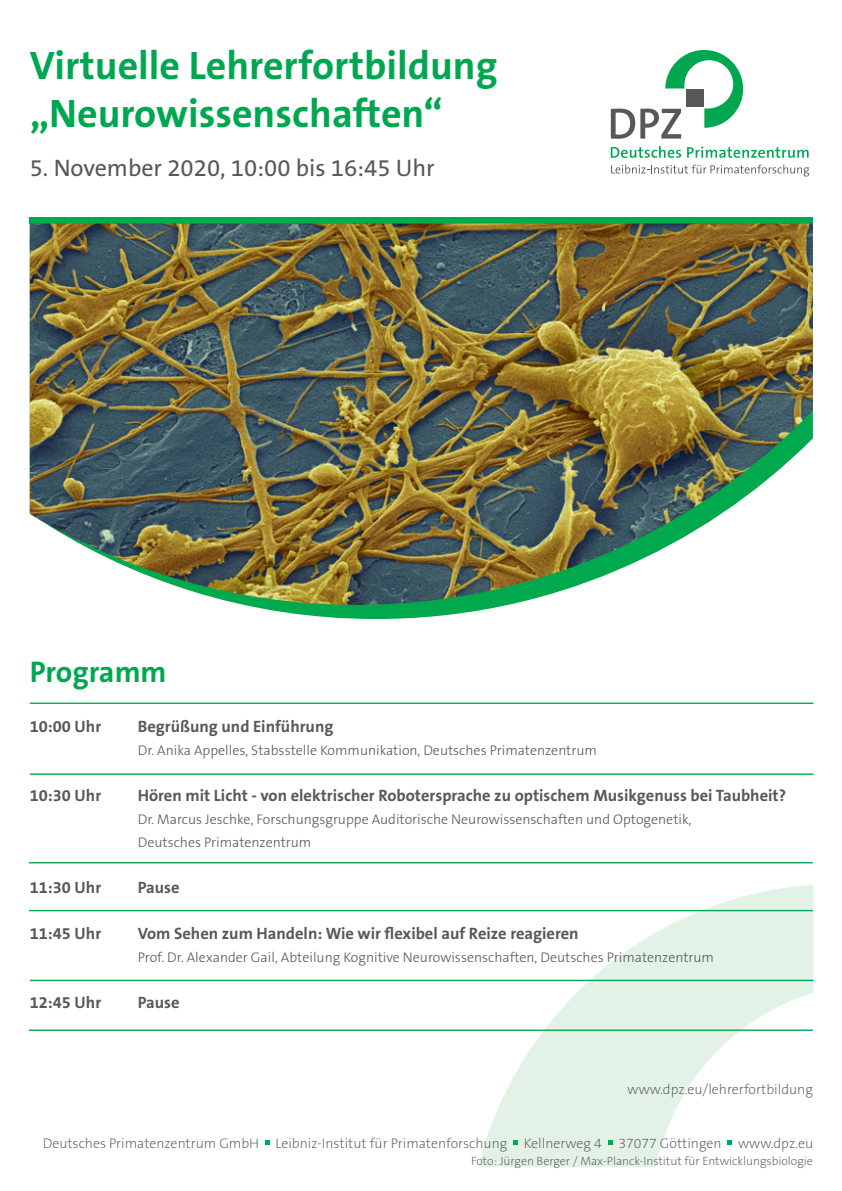
<style>
.page{position:relative;width:842px;height:1191px;background:#fff}
.page>*{position:absolute;margin:0;border:0;box-sizing:border-box;transform-origin:0 0}
.t1{font:700 40px "The Sans B W7";color:#00a750}
.Daten_des_Vortragend{font:700 30px "The Sans B W7";color:#00a750}
.Zeitraum{font:24px "The Sans B W5 Plain";color:#57585a}
.Daten_des_Vortragend-2{font:700 16.5px "The Sans B W7";color:#57585a}
.Titel_des_Vortrags{font:700 16.5px "The Sans B W7";color:#57585a}
.Daten_des_Vortragend-3{font:300 14px "The Sans B W3";color:#57585a}
.t2{font:200 14px "The Sans B W2";color:#57585a}
.t3{font:200 14px "The Sans B W2";color:#585657}
.t4{font:200 12px "The Sans B W2";color:#585657}
</style>
<div class="page">
<svg style="left:478px;top:885px;width:335px;height:282px;fill:#e3f2e7"></svg>
<hr style="left:30px;top:702px;width:783px;height:2px;background:#00a94d">
<hr style="left:30px;top:773px;width:783px;height:2px;background:#00a94d">
<hr style="left:29px;top:862px;width:784px;height:1px;background:#00a94d">
<hr style="left:29px;top:910px;width:784px;height:1px;background:#00a94d">
<hr style="left:30px;top:979px;width:783px;height:2px;background:#00a94d">
<hr style="left:29px;top:1029px;width:784px;height:2px;background:#00a94d">
<div style="left:30px;top:218px;width:783px;height:6px;background:#00a94d"></div>
<svg style="left:244px;top:605px;width:263px;height:14px;fill:#00a94d"></svg>
<img style="left:30px;top:224px;width:783px;height:381px">
<svg style="left:611px;top:146px;width:70px;height:12px"></svg>
<svg style="left:687px;top:146px;width:122px;height:12px"></svg>
<svg style="left:611px;top:165px;width:198px;height:11px"></svg>
<svg style="left:611px;top:50px;width:132px;height:89px"></svg>
<div style="left:686px;top:89px;width:17px;height:18px;background:#57585a"></div>
<svg style="left:265px;top:1140px;width:4px;height:4px"></svg>
<svg style="left:513px;top:1140px;width:5px;height:4px"></svg>
<svg style="left:608px;top:1140px;width:4px;height:4px"></svg>
<svg style="left:728px;top:1140px;width:4px;height:4px"></svg>
<p class="t1" style="left:30px;top:40px;width:469px">Virtuelle Lehrerfortbildung</p>
<p class="t1" style="left:30px;top:88px;width:414px">„Neurowissenschaften“</p>
<p class="Zeitraum" style="left:30px;top:152px;width:407px">5. November 2020, 10:00 bis 16:45 Uhr</p>
<p class="Daten_des_Vortragend" style="left:30px;top:652px;width:138px">Programm</p>
<p class="Daten_des_Vortragend-2" style="left:30px;top:716px;width:73px">10:00 Uhr</p>
<p class="Daten_des_Vortragend-2" style="left:138px;top:716px;width:197px">Begrüßung und Einführung</p>
<p class="Daten_des_Vortragend-3" style="left:138px;top:741px;width:461px">Dr. Anika Appelles, Stabsstelle Kommunikation, Deutsches Primatenzentrum</p>
<p class="Titel_des_Vortrags" style="left:30px;top:785px;width:73px">10:30 Uhr</p>
<p class="Titel_des_Vortrags" style="left:138px;top:785px;width:650px">Hören mit Licht - von elektrischer Robotersprache zu optischem Musikgenuss bei Taubheit?</p>
<p class="Daten_des_Vortragend-3" style="left:138px;top:810px;width:555px">Dr. Marcus Jeschke, Forschungsgruppe Auditorische Neurowissenschaften und Optogenetik,</p>
<p class="Daten_des_Vortragend-3" style="left:138px;top:833px;width:175px">Deutsches Primatenzentrum</p>
<p class="Daten_des_Vortragend-2" style="left:30px;top:877px;width:73px">11:30 Uhr</p>
<p class="Daten_des_Vortragend-2" style="left:138px;top:877px;width:43px">Pause</p>
<p class="Daten_des_Vortragend-2" style="left:30px;top:923px;width:73px">11:45 Uhr</p>
<p class="Daten_des_Vortragend-2" style="left:138px;top:923px;width:442px">Vom Sehen zum Handeln: Wie wir flexibel auf Reize reagieren</p>
<p class="Daten_des_Vortragend-3" style="left:138px;top:948px;width:578px">Prof. Dr. Alexander Gail, Abteilung Kognitive Neurowissenschaften, Deutsches Primatenzentrum</p>
<p class="Daten_des_Vortragend-2" style="left:30px;top:992px;width:73px">12:45 Uhr</p>
<p class="Daten_des_Vortragend-2" style="left:138px;top:992px;width:43px">Pause</p>
<p class="t3" style="left:627px;top:1080px;width:187px">www.dpz.eu/lehrerfortbildung</p>
<p class="t2" style="left:43px;top:1134px;width:772px">Deutsches Primatenzentrum GmbH Leibniz-Institut für Primatenforschung Kellnerweg 4 37077 Göttingen www.dpz.eu</p>
<p class="t4" style="left:471px;top:1153px;width:343px">Foto: Jürgen Berger / Max-Planck-Institut für Entwicklungsbiologie</p>
</div>
